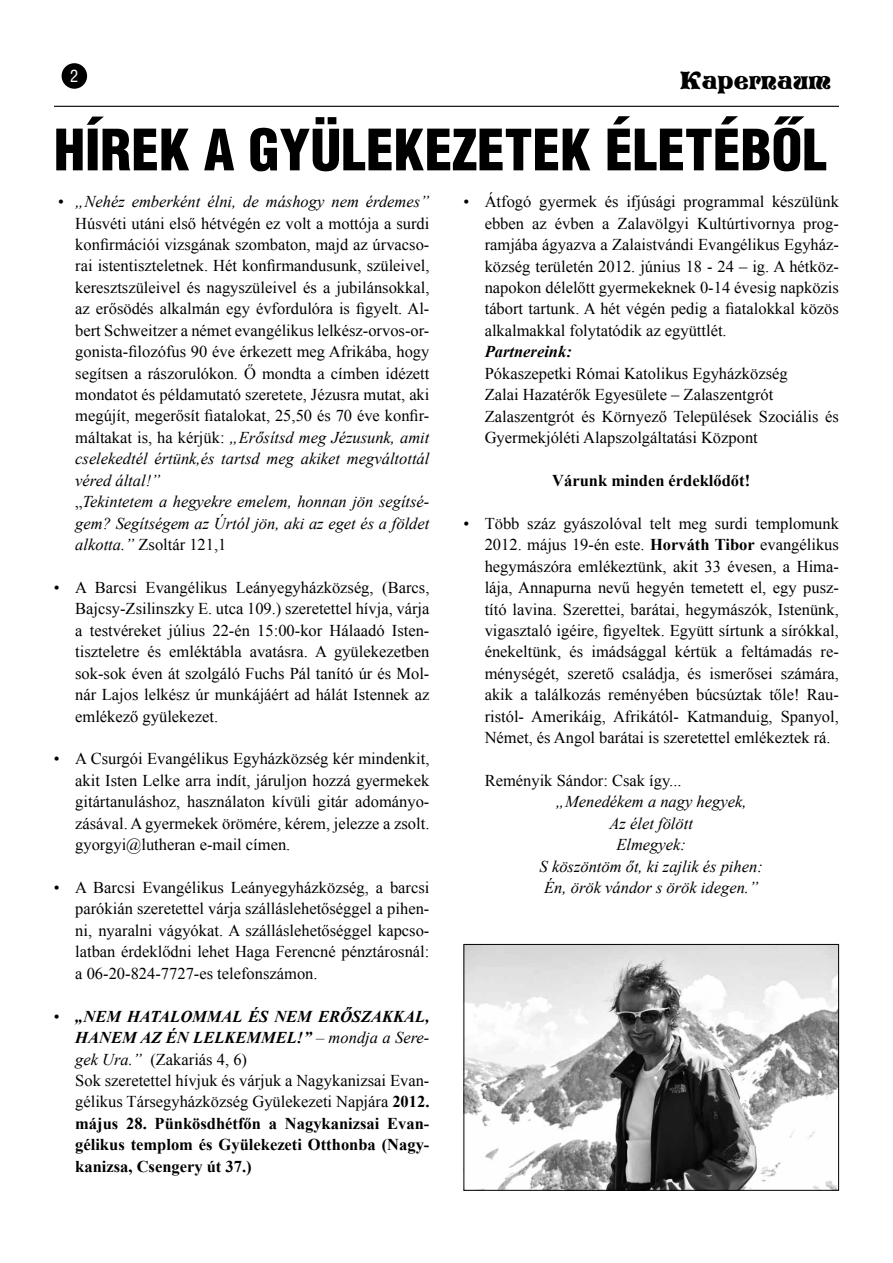
<style>
.page{position:relative;width:893px;height:1263px;background:#fff}
.page>*{position:absolute;margin:0;border:0;box-sizing:border-box;transform-origin:0 0}
.t1{font:900 55.5px "Switzerland Cond";color:#000}
.t2{font:24px "Vivian";color:#000}
.t3{font:16.5px/21.5px "Times New Roman";color:#000;text-align:justify}
.t4{font:700 16.5px/21.5px "Times New Roman";color:#000}
.t5{font:italic 16.5px/21.5px "Times New Roman";color:#000;text-align:center}
.t6{font:italic 700 16.5px "Times New Roman";color:#000}
.t7{font:16.5px "Switzerland Condensed";color:#fff}
.s1{font-style:italic}
.s2{font-weight:400}
.s3{font-weight:400;font-style:italic}
.s4{font-weight:700}
</style>
<div class="page">
<div style="left:62px;top:63px;width:25px;height:26px;background:#000;border-radius:50%"></div>
<hr style="left:54px;top:106px;width:785px;height:1px;background:#000">
<img style="left:465px;top:946px;width:372px;height:243px">
<div style="left:463px;top:944px;width:376px;height:247px;border:1px solid #000"></div>
<p class="t7" style="left:70px;top:66px;width:10px">2</p>
<h2 class="t2" style="left:680px;top:64px;width:153px">Kapernaum</h2>
<h1 class="t1" style="left:54px;top:115px;width:774px">HÍREK A GYÜLEKEZETEK ÉLETÉBÕL</h1>
<p class="t3" style="left:75px;top:191px;width:356px;text-align:left;text-indent:-17px">• <span class="s1">„Nehéz emberként élni, de máshogy nem érdemes” </span>Húsvéti utáni első hétvégén ez volt a mottója a surdi konfirmációi vizsgának szombaton, majd az úrvacso&shy;rai istentiszteletnek. Hét konfirmandusunk, szüleivel, keresztszüleivel és nagyszüleivel és a jubilánsokkal, az erősödés alkalmán egy évfordulóra is figyelt. Al&shy;bert Schweitzer a német evangélikus lelkész-orvos-or&shy;gonista-filozófus 90 éve érkezett meg Afrikába, hogy segítsen a rászorulókon. Ő mondta a címben idézett mondatot és példamutató szeretete, Jézusra mutat, aki megújít, megerősít fiatalokat, 25,50 és 70 éve konfir&shy;máltakat is, ha kérjük: <span class="s1">„Erősítsd meg Jézusunk, amit cselekedtél értünk,és tartsd meg akiket megváltottál véred által!”<br></span>„<span class="s1">Tekintetem a hegyekre emelem, honnan jön segítsé&shy;gem? Segítségem az Úrtól jön, aki az eget és a földet alkotta.”</span> Zsoltár 121,1</p>
<p class="t3" style="left:75px;top:576px;width:356px;text-indent:-21px">• A Barcsi Evangélikus Leányegyházközség, (Barcs, Bajcsy-Zsilinszky E. utca 109.) szeretettel hívja, várja a testvéreket július 22-én 15:00-kor Hálaadó Isten&shy;tiszteletre és emléktábla avatásra. A gyülekezetben sok-sok éven át szolgáló Fuchs Pál tanító úr és Mol&shy;nár Lajos lelkész úr munkájáért ad hálát Istennek az emlékező gyülekezet.</p>
<p class="t3" style="left:75px;top:748px;width:356px;text-indent:-21px">• A Csurgói Evangélikus Egyházközség kér mindenkit, akit Isten Lelke arra indít, járuljon hozzá gyermekek gitártanuláshoz, használaton kívüli gitár adományo&shy;zásával. A gyermekek örömére, kérem, jelezze a zsolt. gyorgyi@lutheran e-mail címen.</p>
<p class="t3" style="left:75px;top:876px;width:356px;text-indent:-21px">• A Barcsi Evangélikus Leányegyházközség, a barcsi parókián szeretettel várja szálláslehetőséggel a pihen&shy;ni, nyaralni vágyókat. A szálláslehetőséggel kapcso&shy;latban érdeklődni lehet Haga Ferencné pénztárosnál: a 06-20-824-7727-es telefonszámon.</p>
<p class="t4" style="left:75px;top:1005px;width:356px;text-indent:-21px"><span class="s2">•</span> <span class="s1">„NEM HATALOMMAL ÉS NEM ERŐSZAKKAL, HANEM AZ ÉN LELKEMMEL!”</span> <span class="s3">– mondja a Sere&shy;gek Ura.”</span> <span class="s2">(Zakariás 4, 6)<br>Sok szeretettel hívjuk és várjuk a Nagykanizsai Evan&shy;gélikus Társegyházközség Gyülekezeti Napjára</span> 2012. május 28. Pünkösdhétfőn a Nagykanizsai Evan&shy;gélikus templom és Gyülekezeti Otthonba (Nagy&shy;kanizsa, Csengery út 37.)</p>
<p class="t3" style="left:485px;top:191px;width:356px;text-indent:-21px">• Átfogó gyermek és ifjúsági programmal készülünk ebben az évben a Zalavölgyi Kultúrtivornya prog&shy;ramjába ágyazva a Zalaistvándi Evangélikus Egyház&shy;község területén 2012. június 18 - 24 – ig. A hétköz&shy;napokon délelőtt gyermekeknek 0-14 évesig napközis tábort tartunk. A hét végén pedig a fiatalokkal közös alkalmakkal folytatódik az együttlét.</p>
<p class="t6" style="left:485px;top:340px;width:89px">Partnereink:</p>
<p class="t3" style="left:485px;top:362px;width:356px;text-align:left">Pókaszepetki Római Katolikus Egyházközség<br>Zalai Hazatérők Egyesülete – Zalaszentgrót Zalaszentgrót és Környező Települések Szociális és Gyermekjóléti Alapszolgáltatási Központ</p>
<p class="t4" style="left:552px;top:469px;width:200px">Várunk minden érdeklődőt!</p>
<p class="t3" style="left:485px;top:512px;width:356px;text-indent:-21px">• Több száz gyászolóval telt meg surdi templomunk 2012. május 19-én este. <span class="s4">Horváth Tibor</span> evangélikus hegymászóra emlékeztünk, akit 33 évesen, a Hima&shy;lája, Annapurna nevű hegyén temetett el, egy pusz&shy;tító lavina. Szerettei, barátai, hegymászók, Istenünk, vigasztaló igéire, figyeltek. Együtt sírtunk a sírókkal, énekeltünk, és imádsággal kértük a feltámadás re&shy;ménységét, szerető családja, és ismerősei számára, akik a találkozás reményében búcsúztak tőle! Rau&shy;ristól- Amerikáig, Afrikától- Katmanduig, Spanyol, Német, és Angol barátai is szeretettel emlékeztek rá.</p>
<p class="t3" style="left:485px;top:769px;width:198px">Reményik Sándor: Csak így...</p>
<p class="t5" style="left:540px;top:791px;width:225px">„Menedékem a nagy hegyek,<br>Az élet fölött<br>Elmegyek:<br>S köszöntöm őt, ki zajlik és pihen:<br>Én, örök vándor s örök idegen.”</p>
</div>
